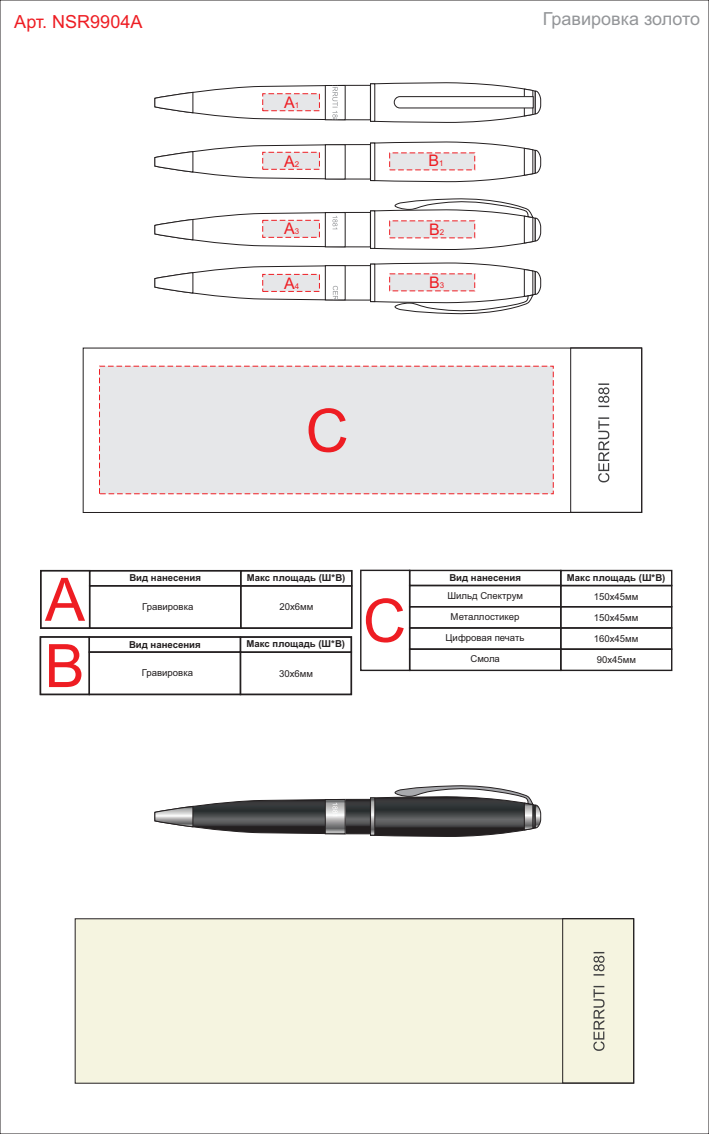
<style>
.page{position:relative;width:709px;height:1134px;background:#fff}
.page>*{position:absolute;margin:0;border:0;box-sizing:border-box;transform-origin:0 0}
.t1{font:59.9px "Arial";color:#ee1d23}
.t2{font:59.8px "Arial";color:#ee1d23}
.t3{font:18px "Arial";color:#939598}
.t4{font:18px "Arial";color:#ee1d23}
.t5{font:16px "Arial";color:#ee1d23}
.t6{font:9.6px "Arial";color:#231f20}
.t7{font:700 9.6px "Arial";color:#231f20}
.s1{font-size:8px}
</style>
<div class="page">
<div style="left:83px;top:348px;width:559px;height:165px;border:1px solid #231f20"></div>
<div style="left:75px;top:918px;width:559px;height:166px;background:#f5f4e0"></div>
<div style="left:570px;top:348px;width:72px;height:165px;border:1px solid #231f20"></div>
<div style="left:562px;top:918px;width:72px;height:165px;border:1px solid #231f20"></div>
<svg style="left:593px;top:952px;width:11px;height:99px"></svg>
<svg style="left:598px;top:383px;width:11px;height:99px"></svg>
<div style="left:99px;top:366px;width:455px;height:128px;background:#e6e7e9"></div>
<div style="left:89px;top:570px;width:152px;height:16px;border:1px solid #231f20"></div>
<div style="left:89px;top:585px;width:152px;height:44px;border:1px solid #231f20"></div>
<div style="left:240px;top:570px;width:112px;height:17px;border:1px solid #231f20"></div>
<div style="left:240px;top:585px;width:112px;height:44px;border:1px solid #231f20"></div>
<div style="left:40px;top:570px;width:50px;height:59px;border:1px solid #231f20"></div>
<div style="left:89px;top:636px;width:152px;height:17px;border:1px solid #231f20"></div>
<div style="left:89px;top:651px;width:152px;height:44px;border:1px solid #231f20"></div>
<div style="left:240px;top:636px;width:112px;height:17px;border:1px solid #231f20"></div>
<div style="left:240px;top:651px;width:112px;height:44px;border:1px solid #231f20"></div>
<div style="left:40px;top:636px;width:50px;height:59px;border:1px solid #231f20"></div>
<div style="left:409px;top:570px;width:152px;height:16px;border:1px solid #231f20"></div>
<div style="left:409px;top:585px;width:152px;height:22px;border:1px solid #231f20"></div>
<div style="left:560px;top:570px;width:112px;height:16px;border:1px solid #231f20"></div>
<div style="left:560px;top:585px;width:112px;height:22px;border:1px solid #231f20"></div>
<div style="left:360px;top:570px;width:50px;height:101px;border:1px solid #231f20"></div>
<div style="left:409px;top:606px;width:152px;height:23px;border:1px solid #231f20"></div>
<div style="left:560px;top:606px;width:112px;height:23px;border:1px solid #231f20"></div>
<div style="left:409px;top:627px;width:152px;height:23px;border:1px solid #231f20"></div>
<div style="left:560px;top:627px;width:112px;height:23px;border:1px solid #231f20"></div>
<div style="left:409px;top:648px;width:152px;height:23px;border:1px solid #231f20"></div>
<div style="left:560px;top:648px;width:112px;height:23px;border:1px solid #231f20"></div>
<svg style="left:155px;top:142px;width:386px;height:40px"></svg>
<svg style="left:155px;top:83px;width:386px;height:40px"></svg>
<svg style="left:155px;top:785px;width:386px;height:52px"></svg>
<svg style="left:155px;top:198px;width:386px;height:52px"></svg>
<svg style="left:155px;top:263px;width:386px;height:52px"></svg>
<h3 class="t4" style="left:14px;top:15px;width:130px">Арт. NSR9904A</h3>
<h3 class="t3" style="left:543px;top:11px;width:159px">Гравировка золото</h3>
<h3 class="t5" style="left:284px;top:96px;width:17px">А<span class="s1">1</span></h3>
<h3 class="t5" style="left:284px;top:155px;width:17px">А<span class="s1">2</span></h3>
<h3 class="t5" style="left:428px;top:154px;width:17px">B<span class="s1">1</span></h3>
<h3 class="t5" style="left:284px;top:223px;width:17px">А<span class="s1">3</span></h3>
<h3 class="t5" style="left:429px;top:223px;width:17px">B<span class="s1">2</span></h3>
<h3 class="t5" style="left:284px;top:277px;width:17px">А<span class="s1">4</span></h3>
<h3 class="t5" style="left:429px;top:276px;width:17px">B<span class="s1">3</span></h3>
<h2 class="t2" style="left:305px;top:408px;width:45px">C</h2>
<h1 class="t1" style="left:45px;top:577px;width:41px">A</h1>
<p class="t7" style="left:129px;top:574px;width:73px">Вид нанесения</p>
<p class="t7" style="left:247px;top:574px;width:100px">Макс площадь (Ш*В)</p>
<p class="t6" style="left:142px;top:602px;width:53px">Гравировка</p>
<p class="t6" style="left:279px;top:603px;width:35px">20х6мм</p>
<h1 class="t1" style="left:45px;top:643px;width:41px">B</h1>
<p class="t7" style="left:129px;top:641px;width:73px">Вид нанесения</p>
<p class="t7" style="left:246px;top:640px;width:100px">Макс площадь (Ш*В)</p>
<p class="t6" style="left:142px;top:669px;width:53px">Гравировка</p>
<p class="t6" style="left:279px;top:670px;width:35px">30х6мм</p>
<h1 class="t1" style="left:363px;top:598px;width:45px">C</h1>
<p class="t7" style="left:449px;top:574px;width:73px">Вид нанесения</p>
<p class="t7" style="left:567px;top:573px;width:100px">Макс площадь (Ш*В)</p>
<p class="t6" style="left:447px;top:592px;width:77px">Шильд Спектрум</p>
<p class="t6" style="left:593px;top:592px;width:46px">150х45мм</p>
<p class="t6" style="left:450px;top:613px;width:70px">Металлостикер</p>
<p class="t6" style="left:593px;top:614px;width:46px">150х45мм</p>
<p class="t6" style="left:445px;top:634px;width:80px">Цифровая печать</p>
<p class="t6" style="left:593px;top:635px;width:46px">160х45мм</p>
<p class="t6" style="left:470px;top:655px;width:31px">Смола</p>
<p class="t6" style="left:596px;top:656px;width:41px">90х45мм</p>
</div>
